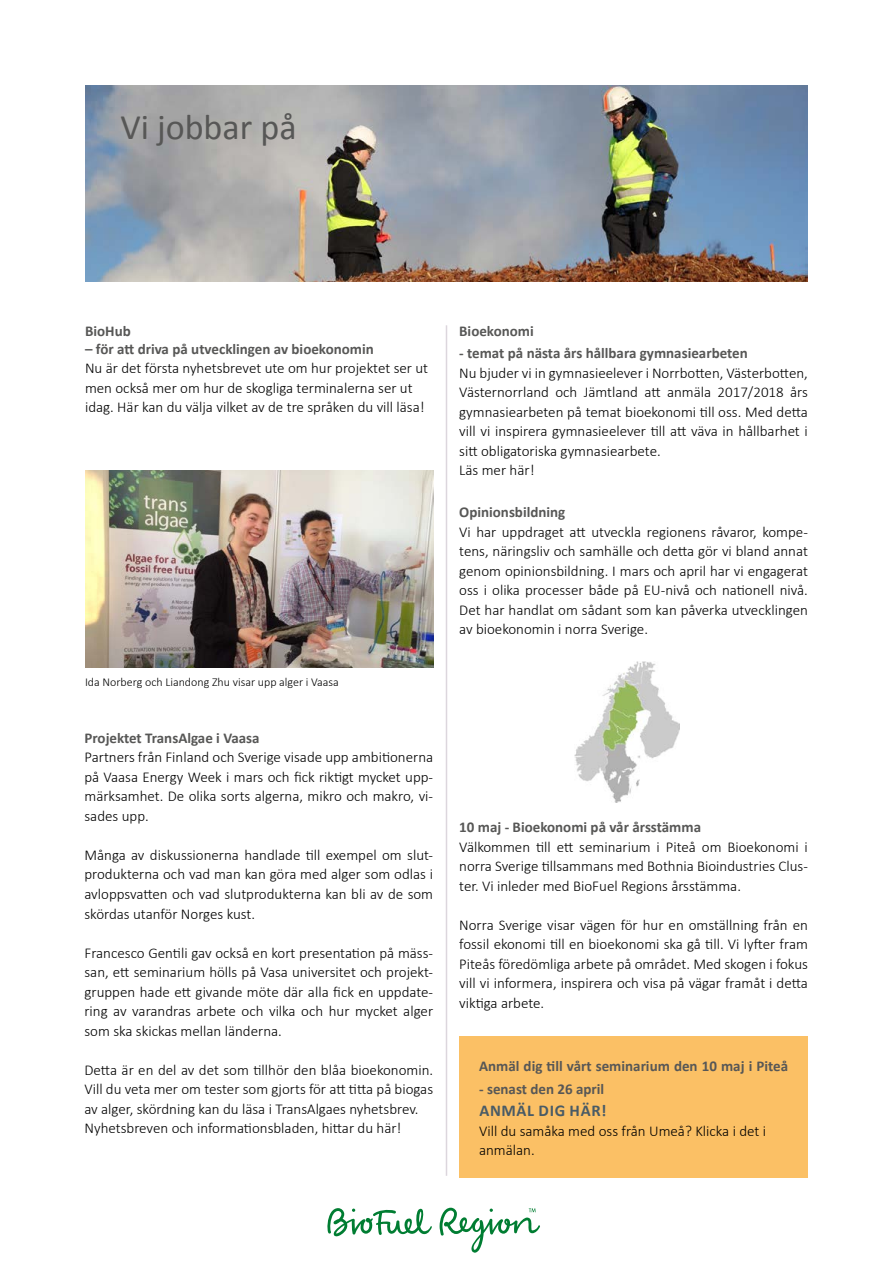
<style>
.page{position:relative;width:893px;height:1263px;background:#fff}
.page>*{position:absolute;margin:0;border:0;box-sizing:border-box;transform-origin:0 0}
.t1{font:36px "Calibri";color:#575756}
.t2{font:700 16.5px "Calibri";letter-spacing:.04em;color:#495b66}
.t3{font:300 15px/19.5px "Calibri";color:#000;text-align:justify}
.t4{font:700 15px "Calibri";color:#575756}
.t5{font:300 12px "Calibri";color:#000}
</style>
<div class="page">
<div style="left:459px;top:1036px;width:349px;height:142px;background:#fbc065"></div>
<img style="left:85px;top:85px;width:723px;height:197px">
<svg style="left:327px;top:1208px;width:105px;height:29px"></svg>
<svg style="left:440px;top:1208px;width:100px;height:45px"></svg>
<img style="left:85px;top:471px;width:349px;height:197px">
<hr style="left:446px;top:325px;width:1px;height:851px;background:#dcd6dd">
<img style="left:574px;top:661px;width:105px;height:141px">
<h1 class="t1" style="left:120px;top:105px;width:178px">Vi jobbar på</h1>
<p class="t4" style="left:85px;top:321px;width:47px">BioHub</p>
<p class="t4" style="left:85px;top:339px;width:290px">– för att driva på utvecklingen av bioekonomin</p>
<p class="t3" style="left:85px;top:358px;width:345px;text-align:left">Nu är det första nyhetsbrevet ute om hur projektet ser ut men också mer om hur de skogliga terminalerna ser ut idag. Här kan du välja vilket av de tre språken du vill läsa!</p>
<p class="t5" style="left:85px;top:674px;width:255px">Ida Norberg och Liandong Zhu visar upp alger i Vaasa</p>
<p class="t4" style="left:84px;top:728px;width:177px">Projektet TransAlgae i Vaasa</p>
<p class="t3" style="left:84px;top:747px;width:350px">Partners från Finland och Sverige visade upp ambitionerna på Vaasa Energy Week i mars och fick riktigt mycket upp&shy;märksamhet. De olika sorts algerna, mikro och makro, vi&shy;sades upp.</p>
<p class="t3" style="left:84px;top:844px;width:350px">Många av diskussionerna handlade till exempel om slut&shy;produkterna och vad man kan göra med alger som odlas i avloppsvatten och vad slutprodukterna kan bli av de som skördas utanför Norges kust.</p>
<p class="t3" style="left:84px;top:942px;width:350px">Francesco Gentili gav också en kort presentation på mäss&shy;san, ett seminarium hölls på Vasa universitet och projekt&shy;gruppen hade ett givande möte där alla fick en uppdate&shy;ring av varandras arbete och vilka och hur mycket alger som ska skickas mellan länderna.</p>
<p class="t3" style="left:84px;top:1059px;width:350px;text-align:left">Detta är en del av det som tillhör den blåa bioekonomin.<br>Vill du veta mer om tester som gjorts för att titta på biogas av alger, skördning kan du läsa i TransAlgaes nyhetsbrev.<br>Nyhetsbreven och informationsbladen, hittar du här!</p>
<p class="t4" style="left:459px;top:321px;width:76px">Bioekonomi</p>
<p class="t4" style="left:459px;top:343px;width:290px">- temat på nästa års hållbara gymnasiearbeten</p>
<p class="t3" style="left:459px;top:362px;width:350px;text-align:left">Nu bjuder vi in gymnasieelever i Norrbotten, Västerbotten, Västernorrland och Jämtland att anmäla 2017/2018 års gymnasiearbeten på temat bioekonomi till oss. Med detta vill vi inspirera gymnasieelever till att väva in hållbarhet i sitt obligatoriska gymnasiearbete.<br>Läs mer här!</p>
<p class="t4" style="left:459px;top:502px;width:108px">Opinionsbildning</p>
<p class="t3" style="left:459px;top:521px;width:350px">Vi har uppdraget att utveckla regionens råvaror, kompe&shy;tens, näringsliv och samhälle och detta gör vi bland annat genom opinionsbildning. I mars och april har vi engagerat oss i olika processer både på EU-nivå och nationell nivå.<br>Det har handlat om sådant som kan påverka utvecklingen av bioekonomin i norra Sverige.</p>
<p class="t4" style="left:459px;top:817px;width:243px">10 maj - Bioekonomi på vår årsstämma</p>
<p class="t3" style="left:459px;top:836px;width:350px">Välkommen till ett seminarium i Piteå om Bioekonomi i norra Sverige tillsammans med Bothnia Bioindustries Clus&shy;ter. Vi inleder med BioFuel Regions årsstämma.</p>
<p class="t3" style="left:459px;top:914px;width:350px">Norra Sverige visar vägen för hur en omställning från en fossil ekonomi till en bioekonomi ska gå till. Vi lyfter fram Piteås föredömliga arbete på området. Med skogen i fokus vill vi informera, inspirera och visa på vägar framåt i detta viktiga arbete.</p>
<p class="t4" style="left:479px;top:1057px;width:310px">Anmäl dig till vårt seminarium den 10 maj i Piteå</p>
<p class="t4" style="left:479px;top:1079px;width:127px">- senast den 26 april</p>
<p class="t2" style="left:479px;top:1100px;width:129px">ANMÄL DIG HÄR!</p>
<p class="t3" style="left:479px;top:1121px;width:289px">Vill du samåka med oss från Umeå? Klicka i det i anmälan.</p>
</div>
